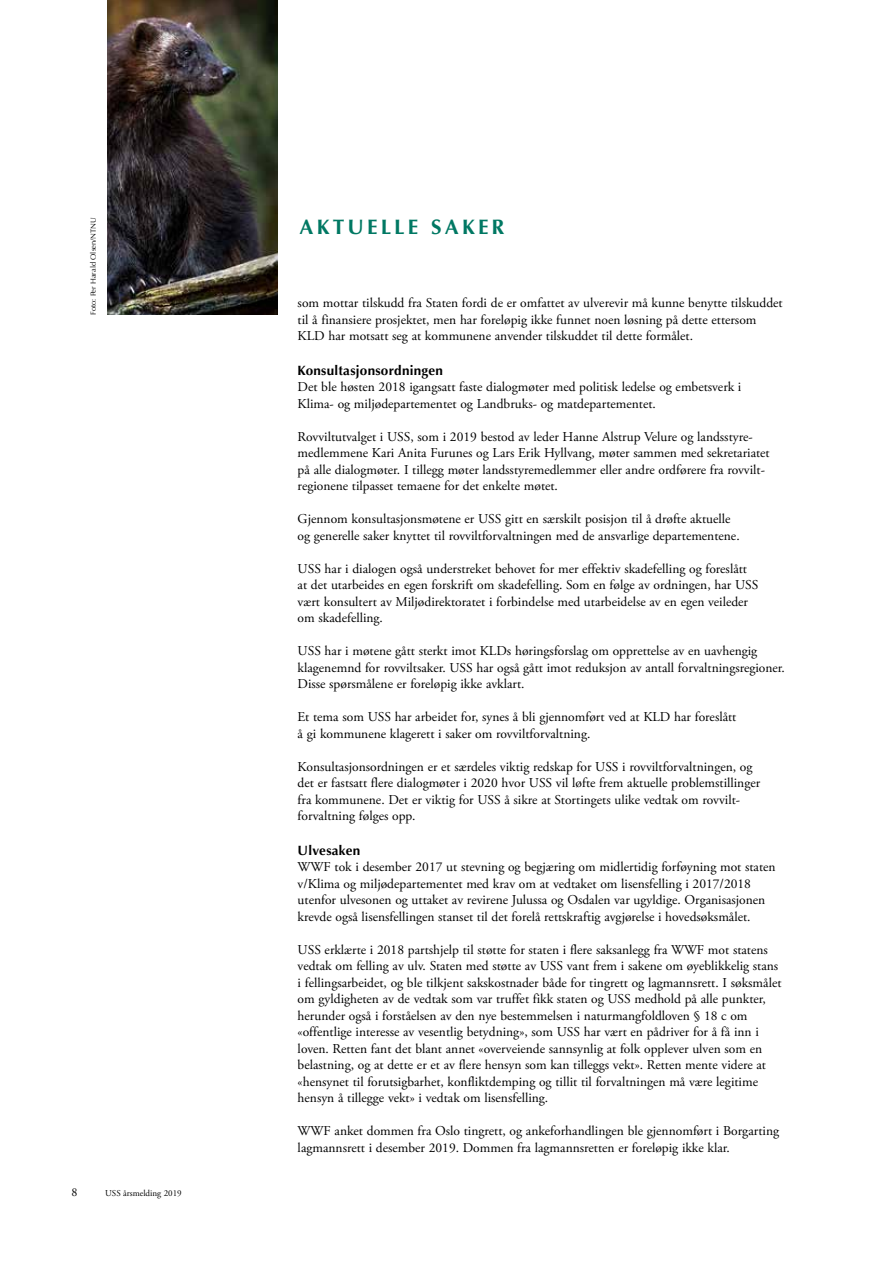
<style>
.page{position:relative;width:893px;height:1263px;background:#fff}
.page>*{position:absolute;margin:0;border:0;box-sizing:border-box;transform-origin:0 0}
.t1{font:700 21px "Optima";letter-spacing:.15em;color:#007863}
.t2{font:13.5px/16.5px "Adobe Garamond Pro";color:#000}
.t3{font:700 13.5px "Optima";letter-spacing:.02em;color:#000}
.t4{font:12px "Adobe Garamond Pro";color:#000}
.t5{font:9px "Adobe Garamond Pro";color:#000}
.t6{font:7.5px "Optima";color:#000}
</style>
<div class="page">
<img style="left:107px;top:0;width:170px;height:315px">
<p class="t6" style="left:89px;top:315px;width:99px;rotate:-90deg">Foto: Per Harald Olsen/NTNU</p>
<p class="t4" style="left:72px;top:1185px;width:7px">8</p>
<p class="t5" style="left:105px;top:1188px;width:78px">USS årsmelding 2019</p>
<h1 class="t1" style="left:300px;top:215px;width:206px">AKTUELLE SAKER</h1>
<p class="t2" style="left:298px;top:295px;width:487px">som mottar tilskudd fra Staten fordi de er omfattet av ulverevir må kunne benytte tilskuddet til å finansiere prosjektet, men har foreløpig ikke funnet noen løsning på dette ettersom<br>KLD har motsatt seg at kommunene anvender tilskuddet til dette formålet.</p>
<p class="t3" style="left:298px;top:362px;width:147px">Konsultasjonsordningen</p>
<p class="t2" style="left:298px;top:379px;width:445px">Det ble høsten 2018 igangsatt faste dialogmøter med politisk ledelse og embetsverk i<br>Klima- og miljødepartementet og Landbruks- og matdepartementet.</p>
<p class="t2" style="left:298px;top:429px;width:474px">Rovviltutvalget i USS, som i 2019 bestod av leder Hanne Alstrup Velure og landsstyre&shy;medlemmene Kari Anita Furunes og Lars Erik Hyllvang, møter sammen med sekretariatet på alle dialogmøter. I tillegg møter landsstyremedlemmer eller andre ordførere fra rovvilt&shy;regionene tilpasset temaene for det enkelte møtet.</p>
<p class="t2" style="left:298px;top:511px;width:444px">Gjennom konsultasjonsmøtene er USS gitt en særskilt posisjon til å drøfte aktuelle og generelle saker knyttet til rovviltforvaltningen med de ansvarlige departementene.</p>
<p class="t2" style="left:298px;top:561px;width:462px">USS har i dialogen også understreket behovet for mer effektiv skadefelling og foreslått at det utarbeides en egen forskrift om skadefelling. Som en følge av ordningen, har USS vært konsultert av Miljødirektoratet i forbindelse med utarbeidelse av en egen veileder om skadefelling.</p>
<p class="t2" style="left:298px;top:643px;width:489px">USS har i møtene gått sterkt imot KLDs høringsforslag om opprettelse av en uavhengig klagenemnd for rovviltsaker. USS har også gått imot reduksjon av antall forvaltningsregioner.<br>Disse spørsmålene er foreløpig ikke avklart.</p>
<p class="t2" style="left:298px;top:709px;width:440px">Et tema som USS har arbeidet for, synes å bli gjennomført ved at KLD har foreslått å gi kommunene klagerett i saker om rovviltforvaltning.</p>
<p class="t2" style="left:298px;top:759px;width:464px">Konsultasjonsordningen er et særdeles viktig redskap for USS i rovviltforvaltningen, og det er fastsatt flere dialogmøter i 2020 hvor USS vil løfte frem aktuelle problemstillinger fra kommunene. Det er viktig for USS å sikre at Stortingets ulike vedtak om rovvilt&shy;forvaltning følges opp.</p>
<p class="t3" style="left:298px;top:842px;width:64px">Ulvesaken</p>
<p class="t2" style="left:298px;top:859px;width:479px">WWF tok i desember 2017 ut stevning og begjæring om midlertidig forføyning mot staten v/Klima og miljødepartementet med krav om at vedtaket om lisensfelling i 2017/2018 utenfor ulvesonen og uttaket av revirene Julussa og Osdalen var ugyldige. Organisasjonen krevde også lisensfellingen stanset til det forelå rettskraftig avgjørelse i hovedsøksmålet.</p>
<p class="t2" style="left:298px;top:942px;width:485px">USS erklærte i 2018 partshjelp til støtte for staten i flere saksanlegg fra WWF mot statens vedtak om felling av ulv. Staten med støtte av USS vant frem i sakene om øyeblikkelig stans i fellingsarbeidet, og ble tilkjent sakskostnader både for tingrett og lagmannsrett. I søksmålet om gyldigheten av de vedtak som var truffet fikk staten og USS medhold på alle punkter, herunder også i forståelsen av den nye bestemmelsen i naturmangfoldloven § 18 c om «offentlige interesse av vesentlig betydning», som USS har vært en pådriver for å få inn i loven. Retten fant det blant annet «overveiende sannsynlig at folk opplever ulven som en belastning, og at dette er et av flere hensyn som kan tilleggs vekt». Retten mente videre at «hensynet til forutsigbarhet, konfliktdemping og tillit til forvaltningen må være legitime hensyn å tillegge vekt» i vedtak om lisensfelling.</p>
<p class="t2" style="left:298px;top:1123px;width:483px">WWF anket dommen fra Oslo tingrett, og ankeforhandlingen ble gjennomført i Borgarting lagmannsrett i desember 2019. Dommen fra lagmannsretten er foreløpig ikke klar.</p>
</div>
